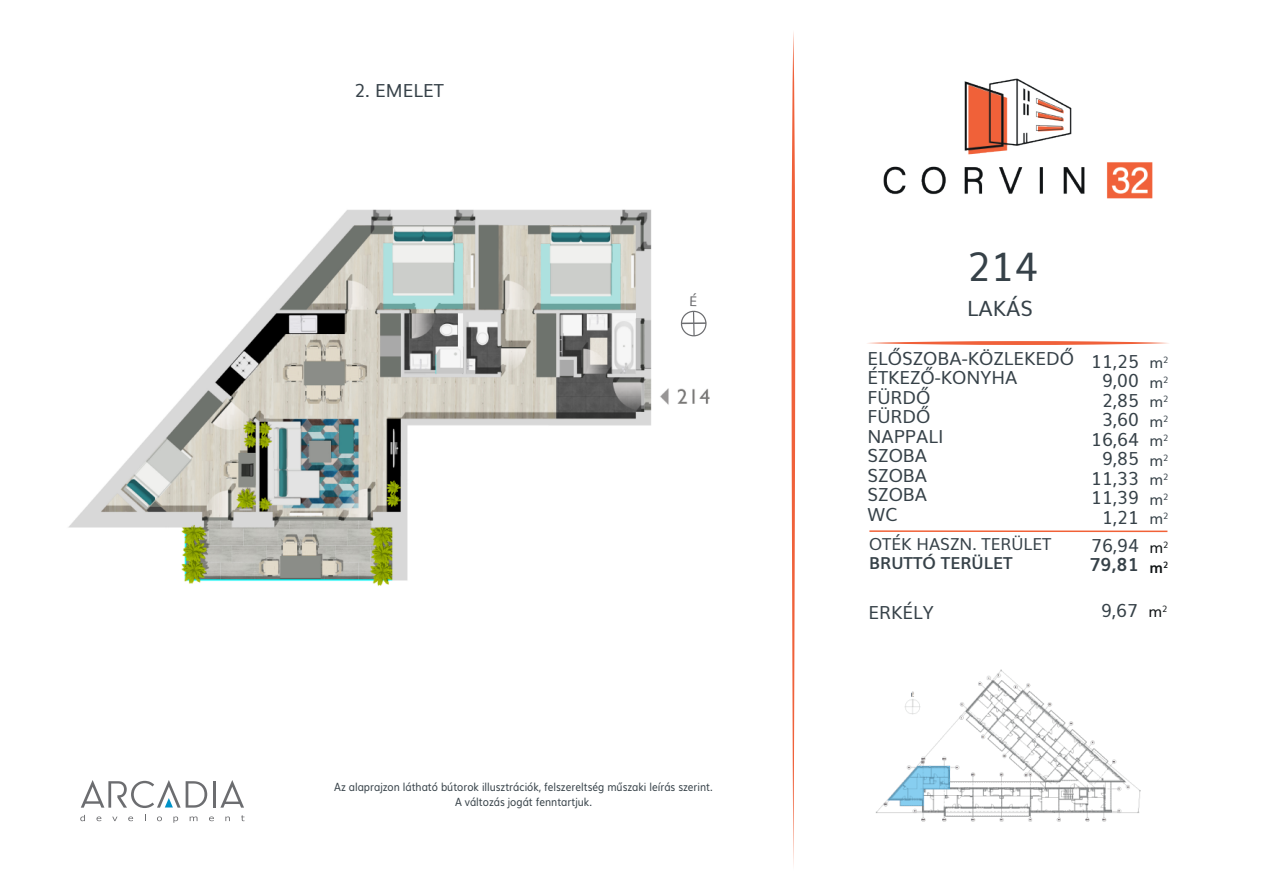
<style>
.page{position:relative;width:1263px;height:893px;background:#fff}
.page>*{position:absolute;margin:0;border:0;box-sizing:border-box;transform-origin:0 0}
.t1{font:39.3px "Muli";color:#364148}
.t2{font:21px "Muli";color:#364148}
.t3{font:18px/19.5px "Muli";color:#364148}
.t4{font:700 18px "Muli";color:#364148}
.t5{font:16.5px "Muli";color:#364148}
.t6{font:700 16.5px "Muli";color:#364148}
.t7{font:15px/19.5px "Muli";color:#364148;text-align:justify}
.t8{font:15px/19.5px "Muli";color:#0f1314}
.t9{font:11.4px/15px "Muli";color:#364148;text-align:center;scale:.89 1}
.s1{font-weight:700}
.s2{font-size:15px;color:#0f1314}
</style>
<div class="page">
<img style="left:68px;top:209px;width:642px;height:377px">
<svg style="left:791px;top:32px;width:4px;height:834px"></svg>
<svg style="left:867px;top:341px;width:302px;height:4px"></svg>
<hr style="left:869px;top:530px;width:298px;height:2px;background:#f16137">
<img style="left:883px;top:78px;width:270px;height:121px">
<hr style="left:213px;top:781px;width:2px;height:27px;background:#6c6d70">
<svg style="left:241px;top:815px;width:4px;height:6px"></svg>
<svg style="left:225px;top:816px;width:5px;height:5px"></svg>
<svg style="left:209px;top:816px;width:5px;height:5px"></svg>
<svg style="left:190px;top:816px;width:7px;height:5px"></svg>
<svg style="left:173px;top:816px;width:5px;height:7px"></svg>
<svg style="left:157px;top:816px;width:5px;height:5px"></svg>
<svg style="left:128px;top:816px;width:5px;height:5px"></svg>
<svg style="left:112px;top:817px;width:5px;height:4px"></svg>
<svg style="left:96px;top:816px;width:5px;height:5px"></svg>
<svg style="left:80px;top:815px;width:5px;height:6px"></svg>
<svg style="left:81px;top:780px;width:126px;height:28px"></svg>
<svg style="left:220px;top:780px;width:24px;height:28px"></svg>
<img style="left:875px;top:669px;width:266px;height:153px">
<svg style="left:679px;top:293px;width:30px;height:44px"></svg>
<p class="t3" style="left:354px;top:79px;width:91px">2. EMELET</p>
<p class="t9" style="left:334px;top:779px;width:427px">Az alaprajzon látható bútorok illusztrációk, felszereltség műszaki leírás szerint.<br>A változás jogát fenntartjuk.</p>
<h1 class="t1" style="left:967px;top:235px;width:73px">214</h1>
<p class="t2" style="left:967px;top:291px;width:67px">LAKÁS</p>
<p class="t3" style="left:867px;top:347px;width:208px">ELŐSZOBA-KÖZLEKEDŐ<br>ÉTKEZŐ-KONYHA<br>FÜRDŐ<br>FÜRDŐ<br>NAPPALI<br>SZOBA<br>SZOBA<br>SZOBA<br>WC</p>
<p class="t5" style="left:869px;top:530px;width:184px">OTÉK HASZN. TERÜLET</p>
<p class="t6" style="left:869px;top:550px;width:145px">BRUTTÓ TERÜLET</p>
<p class="t3" style="left:868px;top:601px;width:67px">ERKÉLY</p>
<p class="t3" style="left:1091px;top:350px;width:49px;text-align:right">11,25<br>9,00<br>2,85<br>3,60<br>16,64<br>9,85<br>11,33<br>11,39<br>1,21</p>
<p class="t3" style="left:1091px;top:534px;width:49px">76,94</p>
<p class="t4" style="left:1089px;top:550px;width:51px">79,81</p>
<p class="t7" style="left:1149px;top:352px;width:21px">m<sup>2 </sup>m<sup>2 </sup>m<sup>2 </sup>m<sup>2 </sup>m<sup>2 </sup>m<sup>2 </sup>m<sup>2 </sup>m<sup>2 </sup>m<sup>2</sup></p>
<p class="t8" style="left:1149px;top:537px;width:21px">m<sup>2 </sup><span class="s1">m</span><sup>2</sup></p>
<p class="t3" style="left:1101px;top:599px;width:68px">9,67 <span class="s2">m</span><sup>2</sup></p>
</div>
